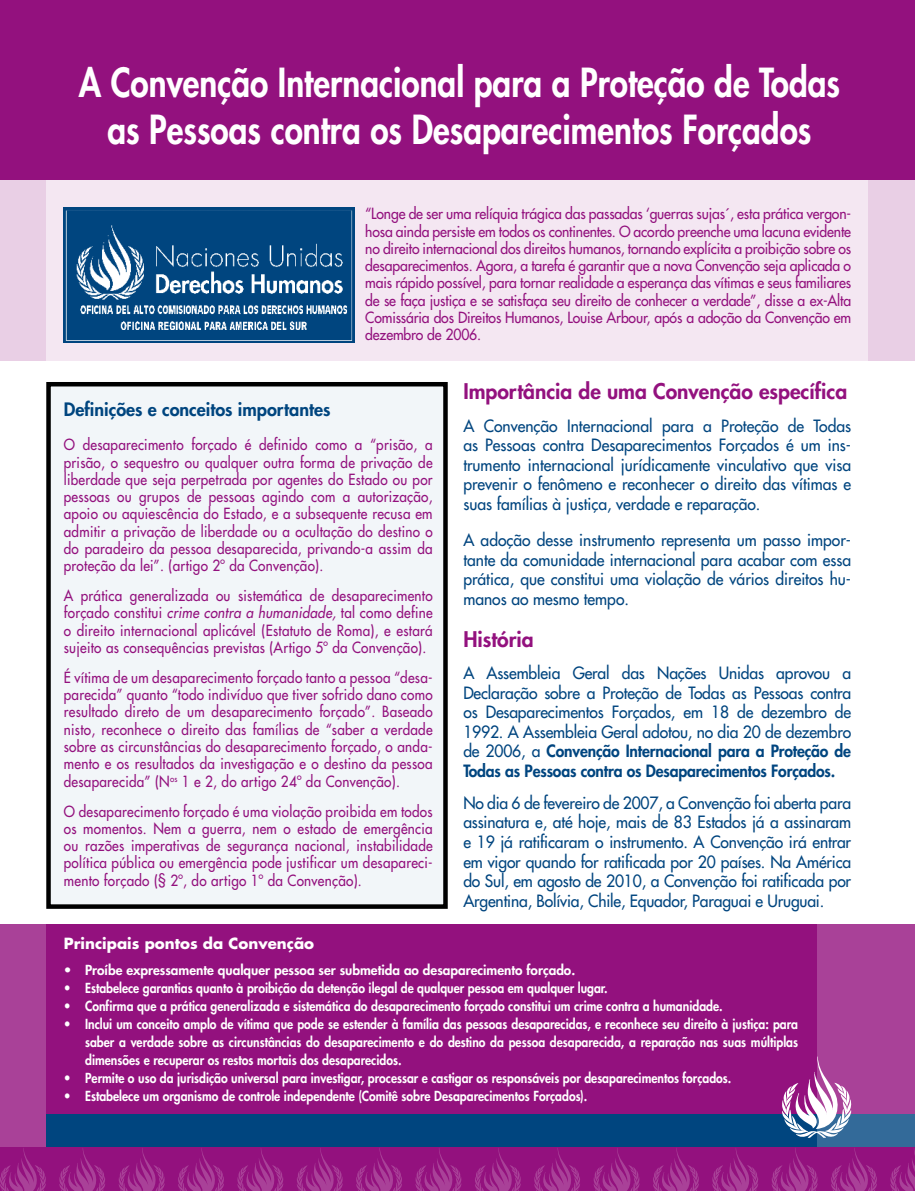
<style>
.page{position:relative;width:915px;height:1191px;background:#fff}
.page>*{position:absolute;margin:0;border:0;box-sizing:border-box;transform-origin:0 0}
.t1{font:800 39px/46.5px "Futura Std";color:#fff;text-align:center;scale:.85 1}
.t2{font:800 21px "Futura Std";color:#93117e}
.t3{font:800 18px "Futura Std";color:#00457f}
.t4{font:500 16.5px/19.5px "Futura Std";letter-spacing:-.005em;color:#00457f;text-align:justify;scale:.95 1}
.t5{font:500 15px/17.2px "Futura Std";letter-spacing:.02em;color:#93117e;text-align:justify;scale:.9 1}
.t6{font:500 15px/17.2px "Futura Std";letter-spacing:.02em;color:#93117e;text-align:justify;scale:.93 1}
.t7{font:700 15px "Futura Std";color:#fff}
.t8{font:800 13.5px/18px "Futura Std";color:#fff;text-align:justify;scale:.9 1}
.t9{font:800 13.5px "Futura Std";color:#fff}
.s1{font-style:italic}
.s2{font-weight:800}
</style>
<div class="page">
<div style="left:0;top:0;width:914px;height:183px;background:#93117e"></div>
<div style="left:0;top:1051px;width:98px;height:140px;background:#a94198"></div>
<div style="left:46px;top:1051px;width:825px;height:140px;background:#00457f"></div>
<div style="left:817px;top:1051px;width:97px;height:140px;background:#336a99"></div>
<div style="left:0;top:180px;width:98px;height:180px;background:#e9cfe5"></div>
<div style="left:0;top:924px;width:98px;height:189px;background:#a94198"></div>
<div style="left:46px;top:924px;width:825px;height:189px;background:#93117e"></div>
<div style="left:817px;top:924px;width:97px;height:189px;background:#a94198"></div>
<div style="left:817px;top:180px;width:97px;height:180px;background:#e9cfe5"></div>
<div style="left:46px;top:180px;width:821px;height:180px;background:#f4e7f2"></div>
<div style="left:48px;top:384px;width:397px;height:522px;background:#f2f6f9"></div>
<div style="left:46px;top:382px;width:401px;height:527px;border:4px solid #000"></div>
<img style="left:64px;top:207px;width:290px;height:135px">
<svg style="left:781px;top:1056px;width:70px;height:82px"></svg>
<div style="left:0;top:1147px;width:914px;height:44px;background:#93117e"></div>
<svg style="left:0;top:1148px;width:46px;height:43px"></svg>
<svg style="left:59px;top:1148px;width:46px;height:43px"></svg>
<svg style="left:119px;top:1148px;width:46px;height:43px"></svg>
<svg style="left:178px;top:1148px;width:46px;height:43px"></svg>
<svg style="left:237px;top:1149px;width:47px;height:42px"></svg>
<svg style="left:297px;top:1148px;width:46px;height:43px"></svg>
<svg style="left:356px;top:1148px;width:46px;height:43px"></svg>
<svg style="left:415px;top:1148px;width:46px;height:43px"></svg>
<svg style="left:475px;top:1148px;width:46px;height:43px"></svg>
<svg style="left:712px;top:1148px;width:46px;height:43px"></svg>
<svg style="left:534px;top:1148px;width:46px;height:43px"></svg>
<svg style="left:771px;top:1148px;width:46px;height:43px"></svg>
<svg style="left:593px;top:1148px;width:46px;height:43px"></svg>
<svg style="left:831px;top:1148px;width:46px;height:43px"></svg>
<svg style="left:653px;top:1148px;width:46px;height:43px"></svg>
<svg style="left:890px;top:1159px;width:24px;height:32px"></svg>
<h1 class="t1" style="left:79px;top:60px;width:897px">A Convenção Internacional para a Proteção de Todas as Pessoas contra os Desaparecimentos Forçados</h1>
<p class="t6" style="left:365px;top:205px;width:524px">“Longe de ser uma relíquia trágica das passadas ‘guerras sujas´, esta prática vergon&shy;hosa ainda persiste em todos os continentes. O acordo preenche uma lacuna evidente no direito internacional dos direitos humanos, tornando explícita a proibição sobre os desaparecimentos. Agora, a tarefa é garantir que a nova Convenção seja aplicada o mais rápido possível, para tornar realidade a esperança das vítimas e seus familiares de se faça justiça e se satisfaça seu direito de conhecer a verdade”, disse a ex-Alta Comissária dos Direitos Humanos, Louise Arbour, após a adoção da Convenção em dezembro de 2006.</p>
<p class="t3" style="left:64px;top:398px;width:268px">Definições e conceitos importantes</p>
<p class="t5" style="left:64px;top:436px;width:411px">O desaparecimento forçado é definido como a “prisão, a prisão, o sequestro ou qualquer outra forma de privação de liberdade que seja perpetrada por agentes do Estado ou por pessoas ou grupos de pessoas agindo com a autorização, apoio ou aquiescência do Estado, e a subsequente recusa em admitir a privação de liberdade ou a ocultação do destino o do paradeiro da pessoa desaparecida, privando-a assim da proteção da lei”. (artigo 2º da Convenção).</p>
<p class="t5" style="left:64px;top:587px;width:411px">A prática generalizada ou sistemática de desaparecimento forçado constitui <span class="s1">crime contra a humanidade,</span> tal como define o direito internacional aplicável (Estatuto de Roma), e estará sujeito as consequências previstas (Artigo 5º da Convenção).</p>
<p class="t5" style="left:64px;top:669px;width:411px">É vítima de um desaparecimento forçado tanto a pessoa “desa&shy;parecida” quanto “todo indivíduo que tiver sofrido dano como resultado direto de um desaparecimento forçado”. Baseado nisto, reconhece o direito das famílias de “saber a verdade sobre as circunstâncias do desaparecimento forçado, o anda&shy;mento e os resultados da investigação e o destino da pessoa desaparecida” (N<sup>os</sup> 1 e 2, do artigo 24º da Convenção).</p>
<p class="t5" style="left:64px;top:802px;width:411px">O desaparecimento forçado é uma violação proibida em todos os momentos. Nem a guerra, nem o estado de emergência ou razões imperativas de segurança nacional, instabilidade política pública ou emergência pode justificar um desapareci&shy;mento forçado (§ 2º, do artigo 1º da Convenção).</p>
<h2 class="t2" style="left:463px;top:378px;width:385px">Importância de uma Convenção específica</h2>
<p class="t4" style="left:463px;top:416px;width:409px">A Convenção Internacional para a Proteção de Todas as Pessoas contra Desaparecimentos Forçados é um ins&shy;trumento internacional jurídicamente vinculativo que visa prevenir o fenômeno e reconhecer o direito das vítimas e suas famílias à justiça, verdade e reparação.</p>
<p class="t4" style="left:463px;top:530px;width:409px">A adoção desse instrumento representa um passo impor&shy;tante da comunidade internacional para acabar com essa prática, que constitui uma violação de vários direitos hu&shy;manos ao mesmo tempo.</p>
<h2 class="t2" style="left:463px;top:626px;width:72px">História</h2>
<p class="t4" style="left:463px;top:663px;width:409px">A Assembleia Geral das Nações Unidas aprovou a Declaração sobre a Proteção de Todas as Pessoas contra os Desaparecimentos Forçados, em 18 de dezembro de 1992. A Assembleia Geral adotou, no dia 20 de dezembro de 2006, a <span class="s2">Convenção Internacional para a Proteção de Todas as Pessoas contra os Desaparecimentos Forçados.</span></p>
<p class="t4" style="left:463px;top:793px;width:409px">No dia 6 de fevereiro de 2007, a Convenção foi aberta para assinatura e, até hoje, mais de 83 Estados já a assinaram e 19 já ratificaram o instrumento. A Convenção irá entrar em vigor quando for ratificada por 20 países. Na América do Sul, em agosto de 2010, a Convenção foi ratificada por Argentina, Bolívia, Chile, Equador, Paraguai e Uruguai.</p>
<p class="t7" style="left:64px;top:933px;width:252px">Principais pontos da Convenção</p>
<p class="t9" style="left:64px;top:961px;width:512px">• Proíbe expressamente qualquer pessoa ser submetida ao desaparecimento forçado.</p>
<p class="t8" style="left:64px;top:979px;width:605px">• Estabelece garantias quanto à proibição da detenção ilegal de qualquer pessoa em qualquer lugar.</p>
<p class="t8" style="left:64px;top:997px;width:733px">• Confirma que a prática generalizada e sistemática do desaparecimento forçado constitui um crime contra a humanidade.</p>
<p class="t8" style="left:85px;top:1015px;width:793px;text-indent:-21px">• Inclui um conceito amplo de vítima que pode se estender à família das pessoas desaparecidas, e reconhece seu direito à justiça: para saber a verdade sobre as circunstâncias do desaparecimento e do destino da pessoa desaparecida, a reparação nas suas múltiplas dimensões e recuperar os restos mortais dos desaparecidos.</p>
<p class="t8" style="left:64px;top:1069px;width:743px">• Permite o uso da jurisdição universal para investigar, processar e castigar os responsáveis por desaparecimentos forçados.</p>
<p class="t8" style="left:64px;top:1087px;width:583px">• Estabelece um organismo de controle independente (Comitê sobre Desaparecimentos Forçados).</p>
</div>
